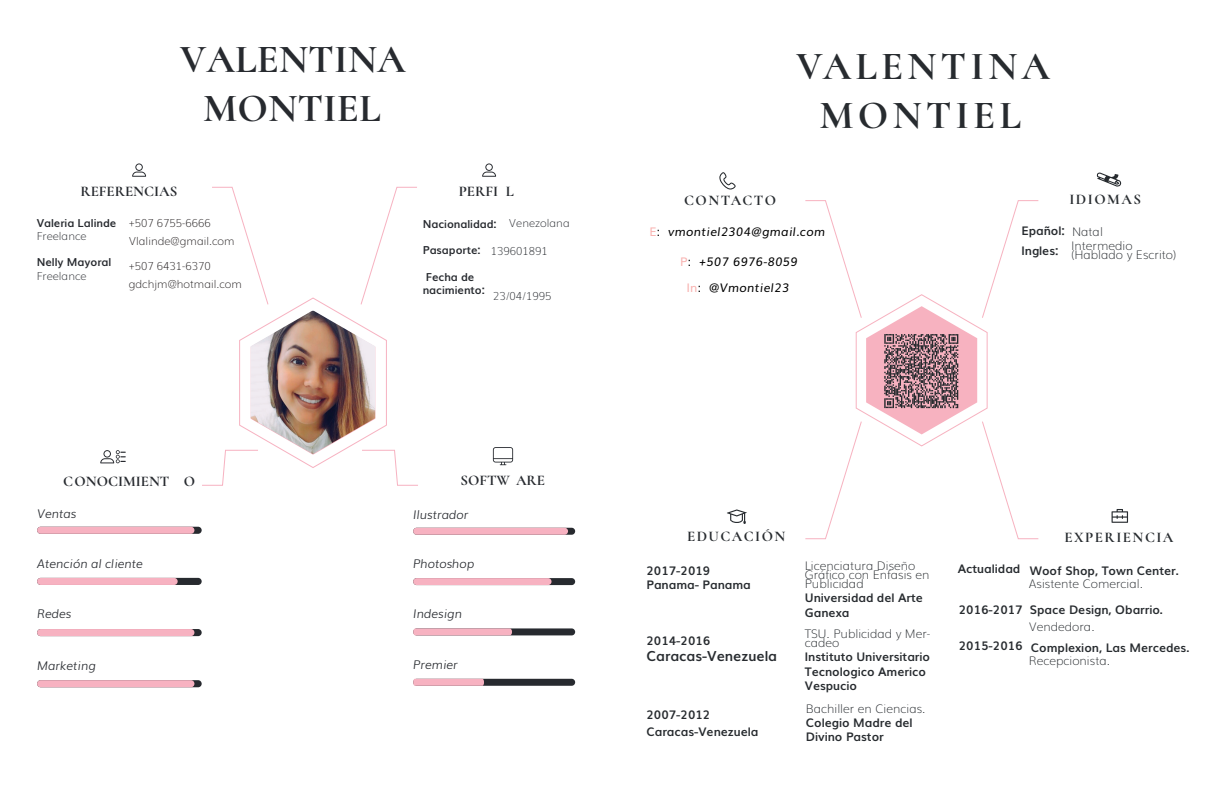
<style>
.page{position:relative;width:1224px;height:792px;background:#fff}
.page>*{position:absolute;margin:0;border:0;box-sizing:border-box;transform-origin:0 0}
.t1{font:700 40px "Cormorant";color:#272a2f}
.t2{font:700 40px "Cormorant";letter-spacing:.1em;color:#272b2f}
.t3{font:700 14.8px "Cormorant";color:#272a2f}
.t4{font:700 14.8px "Cormorant";letter-spacing:.1em;color:#272b2f}
.t5{font:700 14px "Muli";color:#272b2f}
.t6{font:700 12px/14.4px "Muli";color:#272b2f}
.t7{font:200 12px/9.1px "Muli";color:#272b2f}
.t8{font:italic 300 12px "Muli";color:#272a2f}
.t9{font:italic 12px "Muli";letter-spacing:.03em;color:#000001}
.t10{font:700 11px/13.2px "Muli";color:#272a2f}
.t11{font:200 11px/18.2px "Muli";color:#231f20}
.t12{font:200 11px "Muli";color:#272a2f}
.s1{font-style:normal;color:#f8b1af}
.s2{font-style:normal}
.s3{font-weight:700}
.s4{font-weight:200}
</style>
<div class="page">
<svg style="left:493px;top:447px;width:20px;height:18px"></svg>
<svg style="left:100px;top:450px;width:26px;height:13px"></svg>
<svg style="left:37px;top:680px;width:165px;height:7px"></svg>
<div style="left:37px;top:680px;width:157px;height:7px;background:#f7b2c1;border-radius:4px"></div>
<svg style="left:37px;top:629px;width:165px;height:7px"></svg>
<div style="left:37px;top:629px;width:157px;height:7px;background:#f7b2c1;border-radius:4px"></div>
<div style="left:37px;top:578px;width:165px;height:7px;background:#272a2f;border-radius:4px"></div>
<div style="left:37px;top:578px;width:141px;height:7px;background:#f7b2c1;border-radius:4px"></div>
<svg style="left:37px;top:527px;width:165px;height:7px"></svg>
<div style="left:37px;top:527px;width:157px;height:7px;background:#f7b2c1;border-radius:4px"></div>
<div style="left:413px;top:679px;width:162px;height:7px;background:#272a2f;border-radius:3px"></div>
<svg style="left:413px;top:679px;width:71px;height:7px"></svg>
<div style="left:413px;top:628px;width:162px;height:7px;background:#272a2f;border-radius:3px"></div>
<svg style="left:413px;top:628px;width:99px;height:7px"></svg>
<div style="left:413px;top:578px;width:162px;height:7px;background:#272a2f;border-radius:3px"></div>
<div style="left:413px;top:578px;width:139px;height:7px;background:#f7b2c1;border-radius:3px"></div>
<div style="left:413px;top:528px;width:162px;height:7px;background:#272a2f;border-radius:3px"></div>
<div style="left:413px;top:528px;width:155px;height:7px;background:#f7b2c1;border-radius:3px"></div>
<svg style="left:482px;top:163px;width:14px;height:14px"></svg>
<svg style="left:132px;top:163px;width:14px;height:14px"></svg>
<svg style="left:202px;top:186px;width:216px;height:300px"></svg>
<svg style="left:719px;top:172px;width:17px;height:18px"></svg>
<svg style="left:1112px;top:509px;width:16px;height:14px"></svg>
<svg style="left:727px;top:509px;width:20px;height:15px"></svg>
<svg style="left:805px;top:200px;width:234px;height:340px"></svg>
<svg style="left:1097px;top:172px;width:25px;height:15px"></svg>
<svg style="left:866px;top:306px;width:111px;height:128px"></svg>
<h1 class="t1" style="left:180px;top:35px;width:227px">VALENTINA</h1>
<h1 class="t1" style="left:203px;top:84px;width:179px">MONTIEL</h1>
<p class="t3" style="left:80px;top:182px;width:99px">REFERENCIAS</p>
<p class="t10" style="left:37px;top:215px;width:81px">Valeria Lalinde</p>
<p class="t12" style="left:37px;top:227px;width:51px">Freelance</p>
<p class="t10" style="left:37px;top:255px;width:76px">Nelly Mayoral</p>
<p class="t12" style="left:37px;top:267px;width:51px">Freelance</p>
<p class="t11" style="left:129px;top:213px;width:107px">+507 6755-6666<br>Vlalinde@gmail.com</p>
<p class="t11" style="left:129px;top:256px;width:115px">+507 6431-6370 gdchjm@hotmail.com</p>
<p class="t3" style="left:459px;top:182px;width:56px">PERFI L</p>
<p class="t12" style="left:509px;top:215px;width:62px">Venezolana</p>
<p class="t12" style="left:491px;top:243px;width:58px">139601891</p>
<p class="t12" style="left:493px;top:288px;width:60px">23/04/1995</p>
<p class="t10" style="left:423px;top:216px;width:76px">Nacionalidad:</p>
<p class="t10" style="left:423px;top:243px;width:60px">Pasaporte:</p>
<p class="t10" style="left:423px;top:269px;width:64px">Fecha de nacimiento:</p>
<p class="t3" style="left:63px;top:472px;width:134px">CONOCIMIENT O</p>
<p class="t3" style="left:460px;top:471px;width:86px">SOFTW ARE</p>
<p class="t8" style="left:37px;top:504px;width:41px">Ventas</p>
<p class="t8" style="left:413px;top:506px;width:57px">Ilustrador</p>
<p class="t8" style="left:37px;top:554px;width:107px">Atención al cliente</p>
<p class="t8" style="left:413px;top:554px;width:63px">Photoshop</p>
<p class="t8" style="left:37px;top:605px;width:36px">Redes</p>
<p class="t8" style="left:413px;top:604px;width:50px">Indesign</p>
<p class="t8" style="left:37px;top:656px;width:60px">Marketing</p>
<p class="t8" style="left:413px;top:655px;width:46px">Premier</p>
<p class="t2" style="left:796px;top:41px;width:255px">VALENTINA</p>
<p class="t2" style="left:820px;top:90px;width:203px">MONTIEL</p>
<p class="t4" style="left:684px;top:191px;width:93px">CONTACTO</p>
<p class="t9" style="left:650px;top:222px;width:177px"><span class="s1">E</span><span class="s2">:</span> vmontiel2304@gmail.com</p>
<p class="t9" style="left:680px;top:252px;width:119px"><span class="s1">P</span><span class="s2">:</span> +507 6976-8059</p>
<p class="t9" style="left:686px;top:278px;width:104px"><span class="s1">In</span><span class="s2">: @</span>Vmontiel23</p>
<p class="t4" style="left:1069px;top:190px;width:73px">IDIOMAS</p>
<p class="t7" style="left:1071px;top:223px;width:63px;line-height:14.4px;text-indent:-50px"><span class="s3">Epañol:</span> Natal<br>Intermedio</p>
<p class="t7" style="left:1071px;top:249px;width:107px">(Hablado y Escrito)</p>
<p class="t6" style="left:1021px;top:243px;width:39px">Ingles:</p>
<p class="t4" style="left:687px;top:527px;width:100px">EDUCACIÓN</p>
<p class="t6" style="left:646px;top:563px;width:106px">2017-2019<br>Panama- Panama</p>
<p class="t6" style="left:646px;top:632px;width:65px">2014-2016</p>
<p class="t5" style="left:646px;top:645px;width:132px">Caracas-Venezuela</p>
<p class="t6" style="left:646px;top:705px;width:114px;line-height:16.8px">2007-2012<br>Caracas-Venezuela</p>
<p class="t7" style="left:805px;top:560px;width:126px">Licenciatura Diseño<br>Gráfico con Enfasis en<br>Publicidad</p>
<p class="t6" style="left:805px;top:590px;width:120px">Universidad del Arte<br>Ganexa</p>
<p class="t7" style="left:805px;top:628px;width:127px">TSU. Publicidad y Mer&shy;cadeo</p>
<p class="t6" style="left:805px;top:649px;width:127px">Instituto Universitario<br>Tecnologico Americo<br>Vespucio</p>
<p class="t6" style="left:806px;top:700px;width:121px"><span class="s4">Bachiller en Ciencias.<br></span>Colegio Madre del<br>Divino Pastor</p>
<p class="t6" style="left:958px;top:561px;width:64px">Actualidad</p>
<p class="t4" style="left:1065px;top:528px;width:110px">EXPERIENCIA</p>
<p class="t6" style="left:1029px;top:563px;width:152px;line-height:12.7px">Woof Shop, Town Center.<br><span class="s4">Asistente Comercial.</span></p>
<p class="t6" style="left:1029px;top:600px;width:136px;line-height:17.1px">Space Design, Obarrio.<br><span class="s4">Vendedora.</span></p>
<p class="t6" style="left:959px;top:602px;width:65px">2016-2017</p>
<p class="t6" style="left:959px;top:638px;width:65px">2015-2016</p>
<p class="t6" style="left:1029px;top:640px;width:162px;line-height:12.7px">Complexion, Las Mercedes.<br><span class="s4">Recepcionista.</span></p>
</div>
